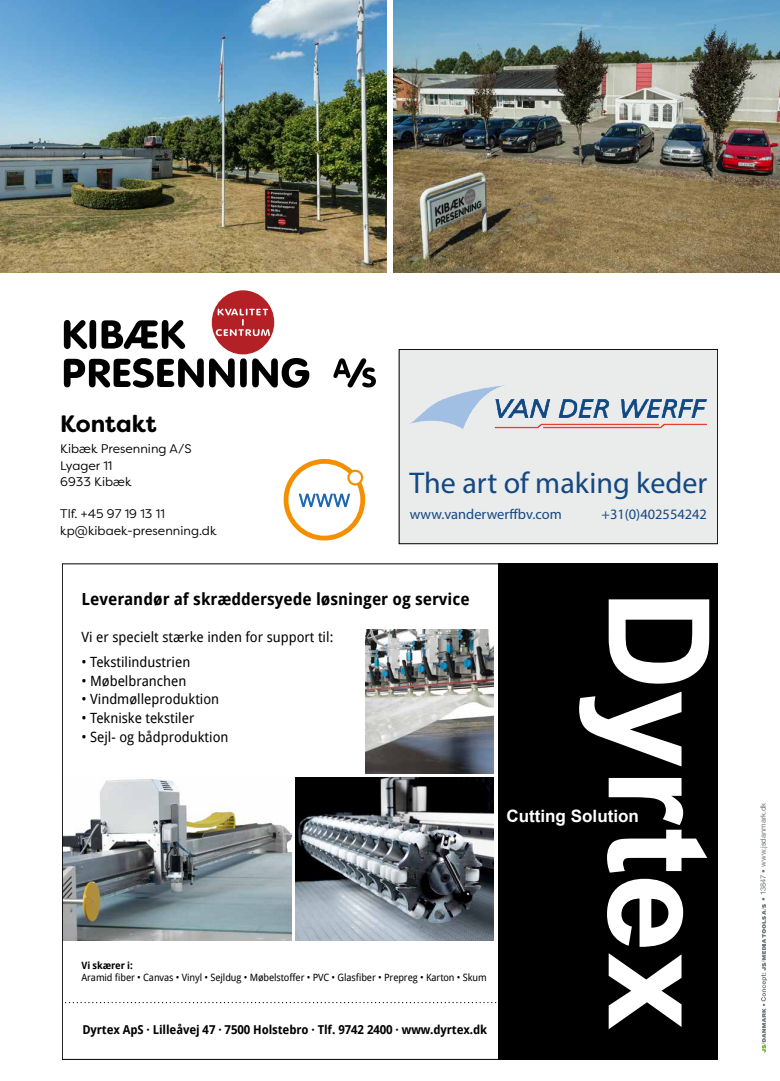
<style>
.page{position:relative;width:780px;height:1081px;background:#fff}
.page>*{position:absolute;margin:0;border:0;box-sizing:border-box;transform-origin:0 0}
.t1{font:700 140.38px "Arial";color:#fff}
.t2{font:30px "Myriad Pro";color:#134882}
.t3{font:700 23.75px "Filson Soft";letter-spacing:-.005em;color:#000}
.t4{font:700 17px "Arial";color:#fff}
.t5{font:700 16.62px "Droid Sans";color:#000;scale:.96 1}
.t6{font:14.38px "Myriad Pro";color:#134882}
.t7{font:14.12px "Droid Sans";color:#000;scale:.96 1}
.t8{font:12.5px/16.2px "Filson Soft";color:#000}
.t9{font:700 12.25px "Droid Sans";letter-spacing:-.01em;color:#000}
.t10{font:10px "Droid Sans";letter-spacing:-.01em;color:#000;scale:.96 1}
.t11{font:700 10px "Droid Sans";letter-spacing:-.01em;color:#000;scale:.96 1}
.t12{font:7.5px "Helvetica Neue LT Std";color:#72797c}
</style>
<div class="page">
<svg style="left:761px;top:904px;width:6px;height:148px"></svg>
<div style="left:399px;top:349px;width:319px;height:195px;background:#eaebeb"></div>
<img style="left:410px;top:385px;width:297px;height:43px">
<div style="left:399px;top:349px;width:319px;height:195px;border:1px solid #000"></div>
<svg style="left:65px;top:1002px;width:432px;height:1px"></svg>
<div style="left:498px;top:563px;width:220px;height:496px;background:#000"></div>
<img style="left:64px;top:779px;width:227px;height:161px">
<img style="left:365px;top:630px;width:128px;height:143px">
<img style="left:296px;top:778px;width:197px;height:162px">
<svg style="left:63px;top:290px;width:212px;height:94px"></svg>
<svg style="left:333px;top:358px;width:43px;height:30px"></svg>
<svg style="left:64px;top:358px;width:246px;height:30px"></svg>
<svg style="left:64px;top:320px;width:121px;height:29px"></svg>
<div style="left:212px;top:290px;width:62px;height:64px;background:#b32025;border-radius:50%"></div>
<svg style="left:216px;top:309px;width:54px;height:27px"></svg>
<img style="left:0;top:0;width:386px;height:272px">
<img style="left:393px;top:0;width:387px;height:272px">
<svg style="left:283px;top:459px;width:82px;height:81px"></svg>
<h3 class="t3" style="left:60px;top:408px;width:98px">Kontakt</h3>
<p class="t8" style="left:60px;top:441px;width:133px">Kibæk Presenning A/S<br>Lyager 11<br>6933 Kibæk</p>
<p class="t8" style="left:60px;top:506px;width:158px">Tlf. +45 97 19 13 11 kp@kibaek-presenning.dk</p>
<h2 class="t2" style="left:409px;top:464px;width:299px">The art of making keder</h2>
<p class="t6" style="left:410px;top:505px;width:153px">www.vanderwerffbv.com</p>
<p class="t6" style="left:601px;top:505px;width:107px">+31(0)402554242</p>
<p class="t5" style="left:81px;top:587px;width:406px">Leverandør af skræddersyede løsninger og service</p>
<p class="t7" style="left:81px;top:627px;width:264px">Vi er specielt stærke inden for support til:</p>
<p class="t7" style="left:81px;top:652px;width:115px">• Tekstilindustrien</p>
<p class="t7" style="left:81px;top:671px;width:111px">• Møbelbranchen</p>
<p class="t7" style="left:81px;top:689px;width:145px">• Vindmølleproduktion</p>
<p class="t7" style="left:81px;top:708px;width:119px">• Tekniske tekstiler</p>
<p class="t7" style="left:81px;top:727px;width:155px">• Sejl- og bådproduktion</p>
<p class="t11" style="left:81px;top:958px;width:55px">Vi skærer i:</p>
<p class="t10" style="left:81px;top:970px;width:423px">Aramid fiber • Canvas • Vinyl • Sejldug • Møbelstoffer • PVC • Glasfiber • Prepreg • Karton • Skum</p>
<p class="t9" style="left:82px;top:1021px;width:406px">Dyrtex ApS · Lilleåvej 47 · 7500 Holstebro · Tlf. 9742 2400 · www.dyrtex.dk</p>
<h1 class="t1" style="left:757px;top:589px;width:443px;rotate:90deg">Dyrtex</h1>
<p class="t4" style="left:506px;top:804px;width:134px">Cutting Solution</p>
<p class="t12" style="left:758px;top:901px;width:100px;rotate:-90deg">• 13847 • www.jsdanmark.dk</p>
</div>
